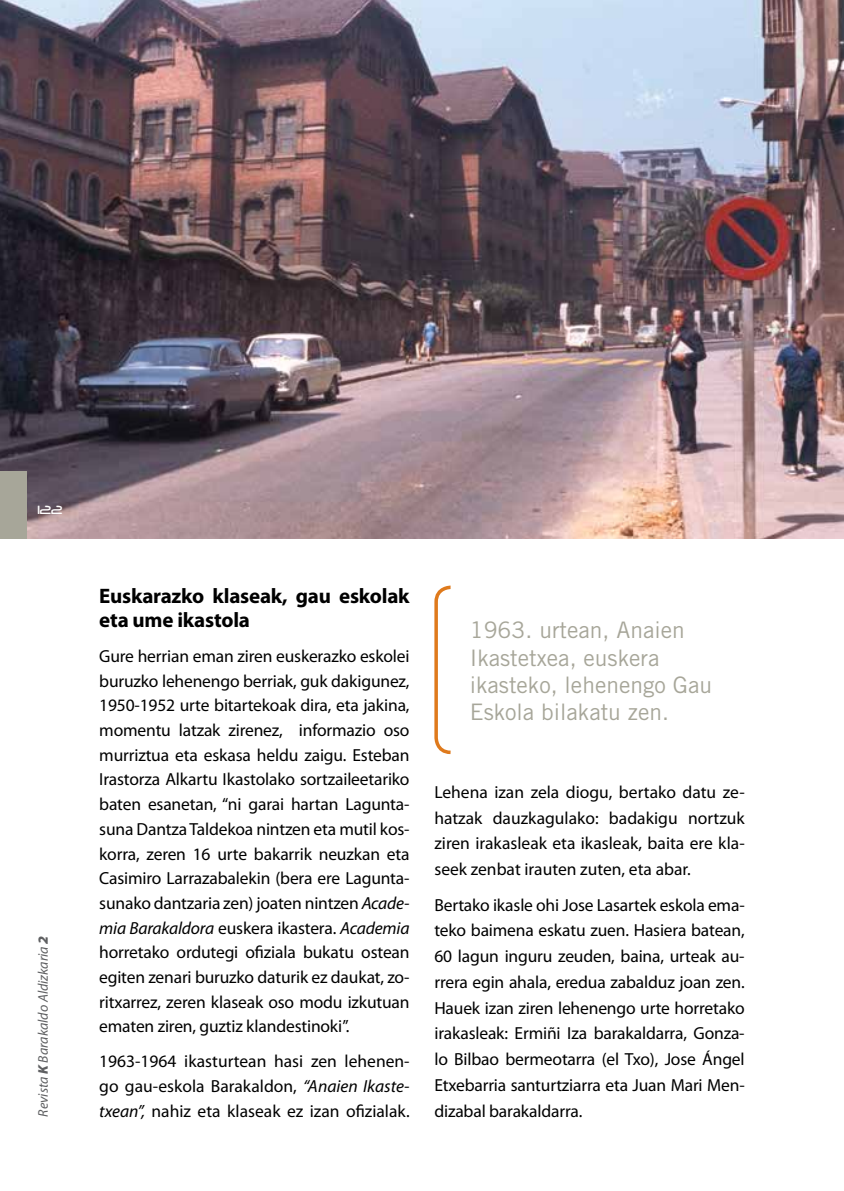
<style>
.page{position:relative;width:844px;height:1191px;background:#fff}
.page>*{position:absolute;margin:0;border:0;box-sizing:border-box;transform-origin:0 0}
.t1{font:22.75px/27.3px "Trade Gothic";color:#a7a699}
.t2{font:700 21px/24.7px "Myriad Pro";letter-spacing:-.01em;color:#000}
.t3{font:17.5px/24.7px "Myriad Pro";letter-spacing:-.005em;color:#000;text-align:justify}
.t4{font:italic 14px "Myriad Pro";color:#5f6062}
.t5{font:14px "Neuropol";color:#fff}
.s1{font-weight:900}
.s2{font-style:italic}
</style>
<div class="page">
<img style="left:0;top:0;width:843px;height:538px">
<div style="left:0;top:471px;width:27px;height:67px;background:#a7a699"></div>
<svg style="left:434px;top:585px;width:17px;height:170px"></svg>
<p class="t5" style="left:37px;top:502px;width:27px">122</p>
<p class="t4" style="left:34px;top:1116px;width:182px;rotate:-90deg">Revista <span class="s1">K</span> Barakaldo Aldizkaria <span class="s1">2</span></p>
<p class="t2" style="left:99px;top:582px;width:312px">Euskarazko klaseak, gau eskolak eta ume ikastola</p>
<p class="t3" style="left:99px;top:643px;width:312px">Gure herrian eman ziren euskerazko eskolei buruzko lehenengo berriak, guk dakigunez, 1950-1952 urte bitartekoak dira, eta jakina, momentu latzak zirenez, informazio oso murriztua eta eskasa heldu zaigu. Esteban Irastorza Alkartu Ikastolako sortzaileetariko baten esanetan, “ni garai hartan Lagunta&shy;suna Dantza Taldekoa nintzen eta mutil kos&shy;korra, zeren 16 urte bakarrik neuzkan eta Casimiro Larrazabalekin (bera ere Lagunta&shy;sunako dantzaria zen) joaten nintzen <span class="s2">Acade&shy;mia Barakaldora</span> euskera ikastera. <span class="s2">Academia </span>horretako ordutegi ofiziala bukatu ostean egiten zenari buruzko daturik ez daukat, zo&shy;ritxarrez, zeren klaseak oso modu izkutuan ematen ziren, guztiz klandestinoki”.</p>
<p class="t3" style="left:99px;top:1048px;width:312px">1963-1964 ikasturtean hasi zen lehenen&shy;go gau-eskola Barakaldon, <span class="s2">“Anaien Ikaste&shy;txean”,</span> nahiz eta klaseak ez izan ofizialak.</p>
<h1 class="t1" style="left:469px;top:616px;width:244px">1963. urtean, Anaien<br>Ikastetxea, euskera ikasteko, lehenengo Gau<br>Eskola bilakatu zen.</h1>
<p class="t3" style="left:434px;top:779px;width:312px;line-height:25.7px">Lehena izan zela diogu, bertako datu ze&shy;hatzak dauzkagulako: badakigu nortzuk ziren irakasleak eta ikasleak, baita ere kla&shy;seek zenbat irauten zuten, eta abar.</p>
<p class="t3" style="left:434px;top:891px;width:312px;line-height:25.7px">Bertako ikasle ohi Jose Lasartek eskola ema&shy;teko baimena eskatu zuen. Hasiera batean, 60 lagun inguru zeuden, baina, urteak au&shy;rrera egin ahala, eredua zabalduz joan zen.<br>Hauek izan ziren lehenengo urte horretako irakasleak: Ermiñi Iza barakaldarra, Gonza&shy;lo Bilbao bermeotarra (el Txo), Jose Ángel Etxebarria santurtziarra eta Juan Mari Men&shy;dizabal barakaldarra.</p>
</div>
